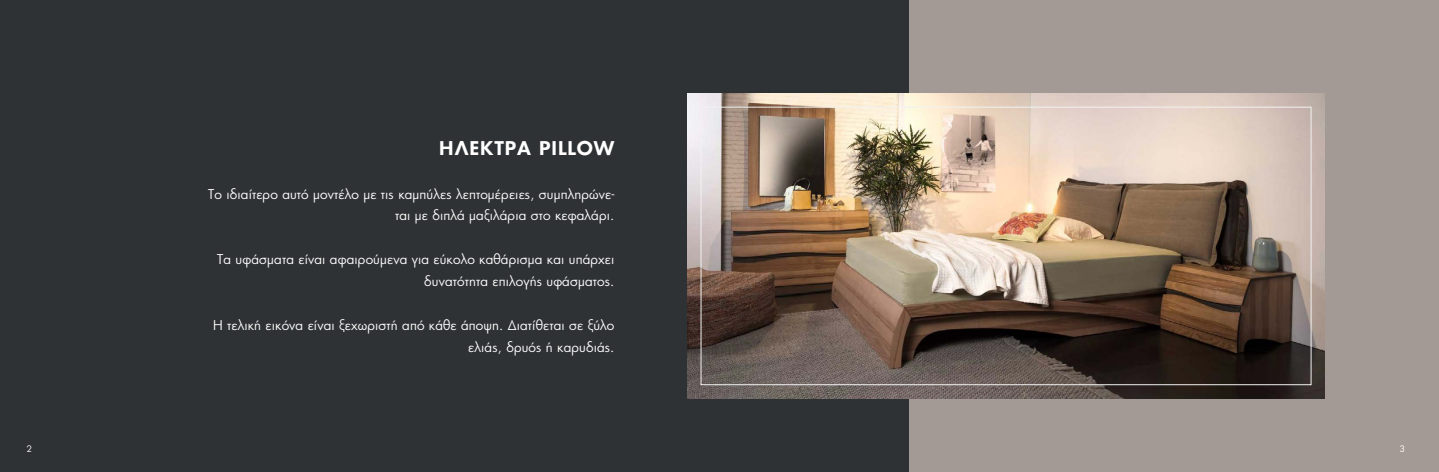
<style>
.page{position:relative;width:1439px;height:472px;background:#fff}
.page>*{position:absolute;margin:0;border:0;box-sizing:border-box;transform-origin:0 0}
.t1{font:600 18.38px "PF Futura Neu";letter-spacing:.05em;color:#fff}
.t2{font:13.12px/21.9px "PF Futura Neu";letter-spacing:.01em;color:#fff;text-align:right}
.t3{font:8.75px "PF Futura Neu";color:#fff}
</style>
<div class="page">
<div style="left:0;top:0;width:1439px;height:471px;background:#2f3234"></div>
<div style="left:910px;top:0;width:529px;height:471px;background:#a39a95"></div>
<img style="left:687px;top:93px;width:637px;height:305px">
<div style="left:700px;top:107px;width:611px;height:278px;border:1px solid #f2f2f2"></div>
<h1 class="t1" style="left:439px;top:135px;width:177px">ΗΛΕΚΤΡΑ PILLOW</h1>
<p class="t2" style="left:208px;top:182px;width:408px">Τo ιδιαίτερο αυτό μοντέλο με τις καμπύλες λεπτομέρειες, συμπληρώνε&shy;ται με διπλά μαξιλάρια στο κεφαλάρι.</p>
<p class="t2" style="left:217px;top:248px;width:399px">Τα υφάσματα είναι αφαιρούμενα για εύκολο καθάρισμα και υπάρχει δυνατότητα επιλογής υφάσματος.</p>
<p class="t2" style="left:213px;top:314px;width:403px">Η τελική εικόνα είναι ξεχωριστή από κάθε άποψη. Διατίθεται σε ξύλο ελιάς, δρυός ή καρυδιάς.</p>
<p class="t3" style="left:27px;top:443px;width:7px">2</p>
<p class="t3" style="left:1399px;top:443px;width:7px">3</p>
</div>
